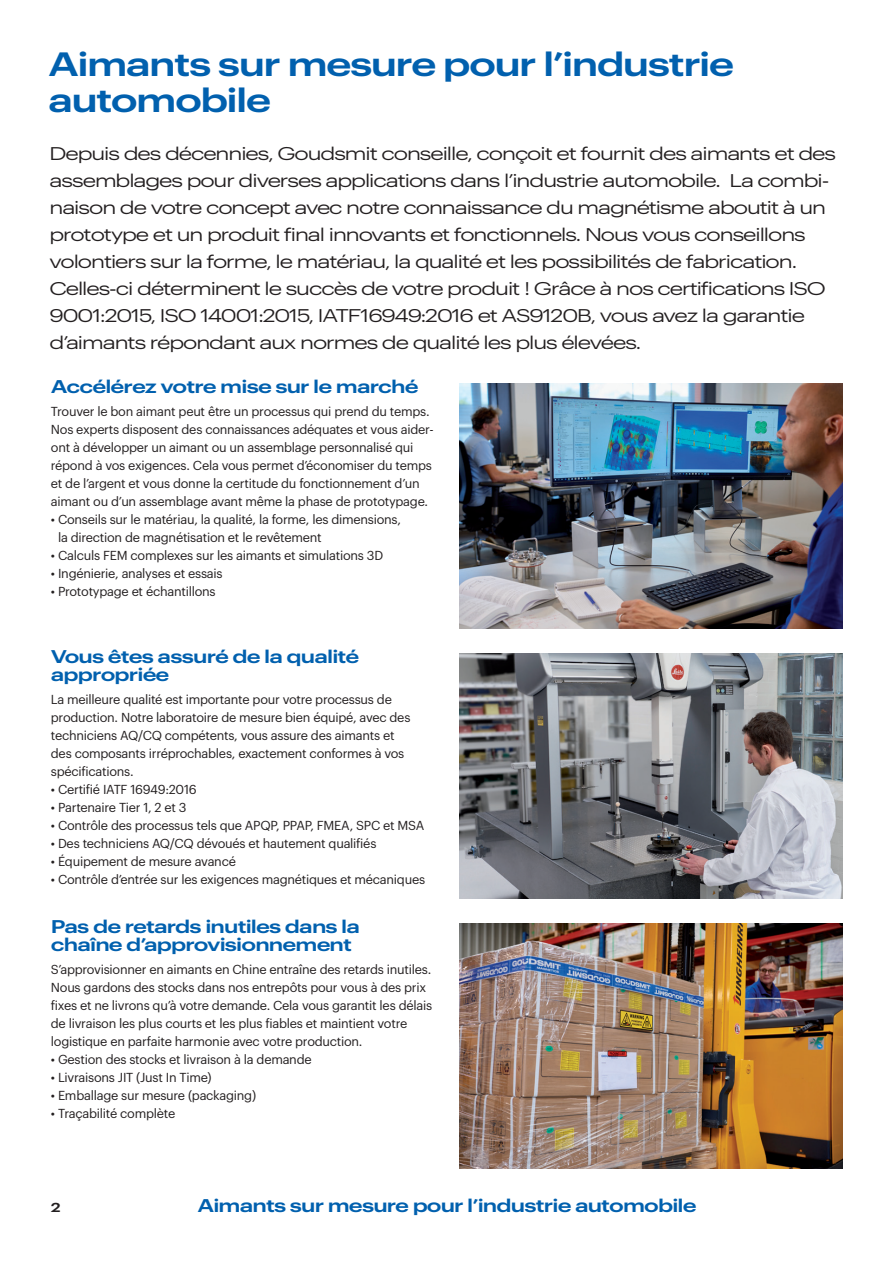
<style>
.page{position:relative;width:893px;height:1263px;background:#fff}
.page>*{position:absolute;margin:0;border:0;box-sizing:border-box;transform-origin:0 0}
.t1{font:600 33px/36px "Graphik Wide";letter-spacing:-.01em;color:#0160ae}
.t2{font:18px/27px "Graphik Wide";letter-spacing:-.02em;color:#231f20}
.t3{font:600 18px/18px "Graphik Wide";letter-spacing:-.01em;color:#0160ae}
.t4{font:12.75px/18px "Graphik LC";letter-spacing:-.02em;color:#231f20}
.t5{font:600 12.75px "Graphik Wide";color:#231f20}
</style>
<div class="page">
<img style="left:459px;top:383px;width:384px;height:245px">
<img style="left:459px;top:653px;width:384px;height:245px">
<img style="left:459px;top:924px;width:384px;height:245px">
<p class="t1" style="left:49px;top:43px;width:686px">Aimants sur mesure pour l’industrie automobile</p>
<p class="t2" style="left:50px;top:138px;width:787px">Depuis des décennies, Goudsmit conseille, conçoit et fournit des aimants et des assemblages pour diverses applications dans l’industrie automobile. La combi&shy;naison de votre concept avec notre connaissance du magnétisme aboutit à un prototype et un produit final innovants et fonctionnels. Nous vous conseillons volontiers sur la forme, le matériau, la qualité et les possibilités de fabrication.<br>Celles-ci déterminent le succès de votre produit ! Grâce à nos certifications ISO 9001:2015, ISO 14001:2015, IATF16949:2016 et AS9120B, vous avez la garantie d’aimants répondant aux normes de qualité les plus élevées.</p>
<p class="t3" style="left:51px;top:376px;width:368px">Accélérez votre mise sur le marché</p>
<p class="t4" style="left:51px;top:401px;width:384px">Trouver le bon aimant peut être un processus qui prend du temps.<br>Nos experts disposent des connaissances adéquates et vous aider&shy;ont à développer un aimant ou un assemblage personnalisé qui répond à vos exigences. Cela vous permet d’économiser du temps et de l’argent et vous donne la certitude du fonctionnement d’un aimant ou d’un assemblage avant même la phase de prototypage.</p>
<p class="t4" style="left:58px;top:509px;width:344px;text-indent:-7px">• Conseils sur le matériau, la qualité, la forme, les dimensions, la direction de magnétisation et le revêtement</p>
<p class="t4" style="left:51px;top:545px;width:334px">• Calculs FEM complexes sur les aimants et simulations 3D</p>
<p class="t4" style="left:51px;top:563px;width:173px">• Ingénierie, analyses et essais</p>
<p class="t4" style="left:51px;top:581px;width:166px">• Prototypage et échantillons</p>
<p class="t3" style="left:51px;top:646px;width:309px">Vous êtes assuré de la qualité appropriée</p>
<p class="t4" style="left:51px;top:689px;width:361px">La meilleure qualité est importante pour votre processus de production. Notre laboratoire de mesure bien équipé, avec des techniciens AQ/CQ compétents, vous assure des aimants et des composants irréprochables, exactement conformes à vos spécifications.</p>
<p class="t4" style="left:51px;top:779px;width:147px">• Certifié IATF 16949:2016</p>
<p class="t4" style="left:51px;top:797px;width:137px">• Partenaire Tier 1, 2 et 3</p>
<p class="t4" style="left:51px;top:815px;width:375px">• Contrôle des processus tels que APQP, PPAP, FMEA, SPC et MSA</p>
<p class="t4" style="left:51px;top:833px;width:327px">• Des techniciens AQ/CQ dévoués et hautement qualifiés</p>
<p class="t4" style="left:51px;top:851px;width:187px">• Équipement de mesure avancé</p>
<p class="t4" style="left:51px;top:869px;width:376px">• Contrôle d’entrée sur les exigences magnétiques et mécaniques</p>
<p class="t3" style="left:51px;top:916px;width:310px">Pas de retards inutiles dans la chaîne d’approvisionnement</p>
<p class="t4" style="left:51px;top:959px;width:383px">S’approvisionner en aimants en Chine entraîne des retards inutiles.<br>Nous gardons des stocks dans nos entrepôts pour vous à des prix fixes et ne livrons qu’à votre demande. Cela vous garantit les délais de livraison les plus courts et les plus fiables et maintient votre logistique en parfaite harmonie avec votre production.</p>
<p class="t4" style="left:51px;top:1049px;width:262px">• Gestion des stocks et livraison à la demande</p>
<p class="t4" style="left:51px;top:1067px;width:162px">• Livraisons JIT (Just In Time)</p>
<p class="t4" style="left:51px;top:1085px;width:207px">• Emballage sur mesure (packaging)</p>
<p class="t4" style="left:51px;top:1103px;width:126px">• Traçabilité complète</p>
<p class="t5" style="left:51px;top:1197px;width:11px">2</p>
<p class="t3" style="left:198px;top:1195px;width:500px">Aimants sur mesure pour l’industrie automobile</p>
</div>
